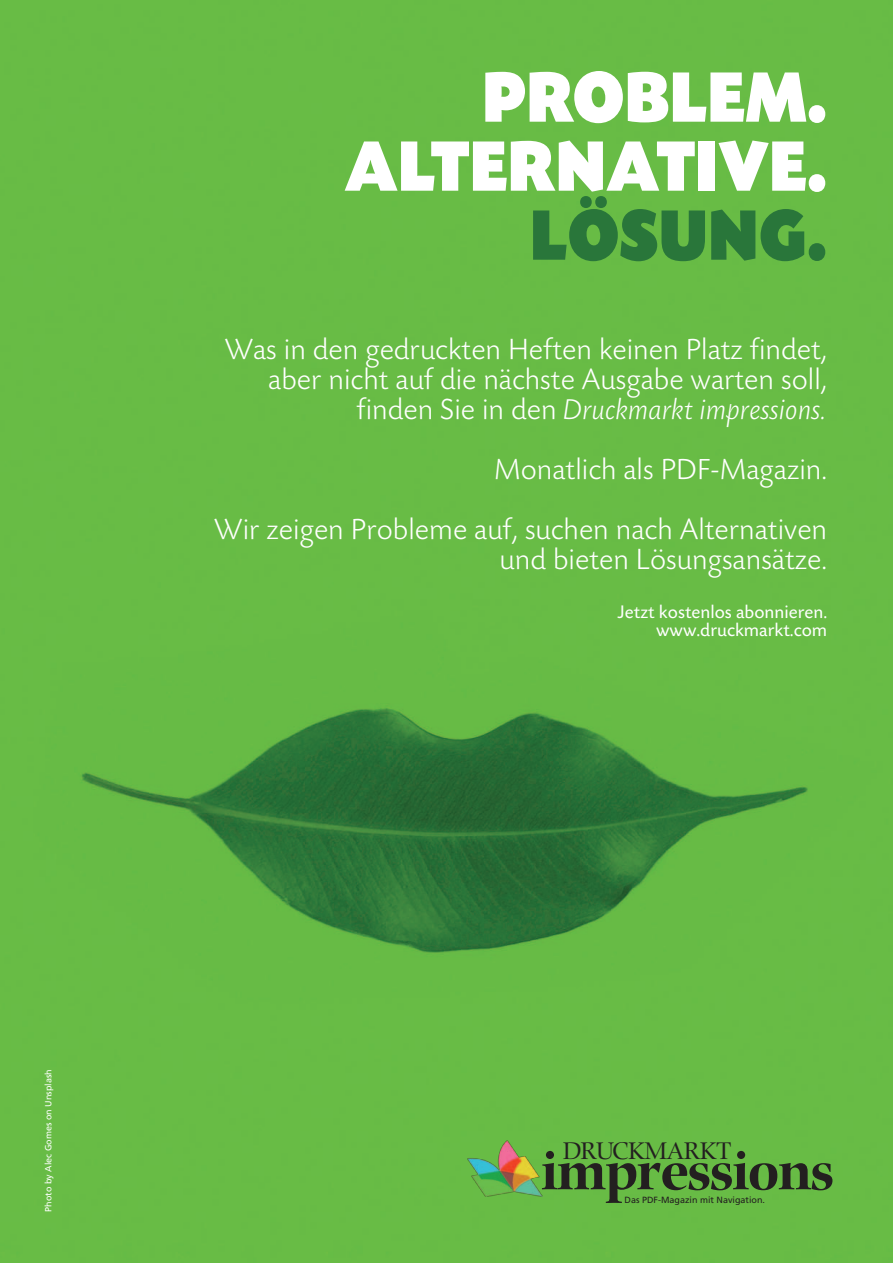
<style>
.page{position:relative;width:893px;height:1263px;background:#fff}
.page>*{position:absolute;margin:0;border:0;box-sizing:border-box;transform-origin:0 0}
.t1{font:75px "Today SB Ultra";color:#fff;scale:.9 1}
.t2{font:75px "Today SB Ultra";color:#29763a;scale:.9 1}
.t3{font:700 55.5px "Zapf Renais SB";letter-spacing:-.025em;color:#231f20}
.t4{font:300 30px "Today SB";color:#fff}
.t5{font:italic 300 30px "Today SB";color:#fff}
.t6{font:24.75px "Zapf Renais SB";letter-spacing:-.025em;color:#231f20}
.t7{font:18.75px "Today SB";color:#fff}
.t8{font:9px "Frutiger LT Std";color:#231f20}
.t9{font:9px "Frutiger LT Std";color:#fff}
.s1{font-style:normal}
</style>
<div class="page">
<img style="left:0;top:0;width:893px;height:1263px">
<img style="left:467px;top:1141px;width:75px;height:55px">
<p class="t1" style="left:482px;top:72px;width:385px">PROBLEM.</p>
<p class="t1" style="left:345px;top:141px;width:538px">ALTERNATIVE.</p>
<p class="t2" style="left:530px;top:210px;width:332px">LÖSUNG.</p>
<p class="t4" style="left:225px;top:337px;width:604px">Was in den gedruckten Heften keinen Platz findet,</p>
<p class="t4" style="left:268px;top:367px;width:560px">aber nicht auf die nächste Ausgabe warten soll,</p>
<p class="t5" style="left:357px;top:398px;width:472px"><span class="s1">finden Sie in den</span> Druckmarkt impressions.</p>
<p class="t4" style="left:494px;top:457px;width:334px">Monatlich als PDF-Magazin.</p>
<p class="t4" style="left:214px;top:517px;width:614px">Wir zeigen Probleme auf, suchen nach Alternativen</p>
<p class="t4" style="left:500px;top:547px;width:329px">und bieten Lösungsansätze.</p>
<p class="t7" style="left:618px;top:604px;width:211px">Jetzt kostenlos abonnieren.</p>
<p class="t7" style="left:656px;top:623px;width:173px">www.druckmarkt.com</p>
<p class="t9" style="left:43px;top:1212px;width:144px;rotate:-90deg">Photo by Alec Gomes on Unsplash</p>
<p class="t6" style="left:563px;top:1141px;width:170px">DRUCKMARKT</p>
<p class="t8" style="left:624px;top:1194px;width:142px">Das PDF-Magazin mit Navigation.</p>
<p class="t3" style="left:541px;top:1150px;width:295px">impressions</p>
</div>
